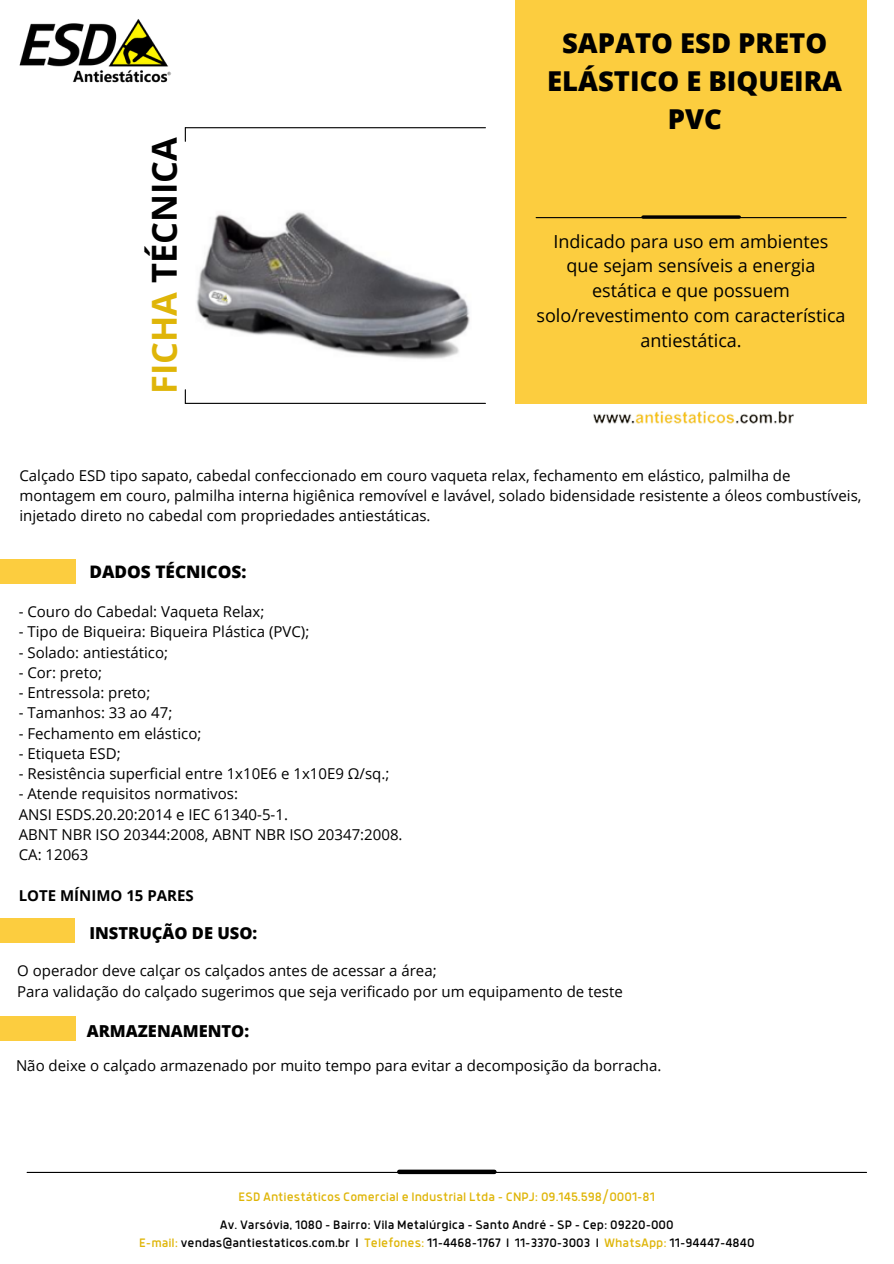
<style>
.page{position:relative;width:894px;height:1264px;background:#fff}
.page>*{position:absolute;margin:0;border:0;box-sizing:border-box;transform-origin:0 0}
.t1{font:700 34.35px "Open Sans";color:#000}
.t2{font:800 27.45px/37.7px "Open Sans";color:#000;text-align:center}
.t3{font:18px/24.8px "Open Sans";color:#000;text-align:center}
.t4{font:800 17.25px "Open Sans";color:#000}
.t5{font:800 16.5px "Open Sans";color:#000}
.t6{font:15px/20.2px "Open Sans";color:#000}
.t7{font:700 15px "Open Sans";color:#000}
.t8{font:13.5px "Anteb";color:#000}
.t9{font:13.5px "Anteb";color:#dfb508}
.s1{color:#dfb508}
</style>
<div class="page">
<div style="left:515px;top:0;width:351px;height:404px;background:#fccd3f"></div>
<hr style="left:536px;top:217px;width:309px;height:1px;background:#000">
<svg style="left:642px;top:215px;width:97px;height:4px"></svg>
<img style="left:19px;top:19px;width:152px;height:64px">
<hr style="left:185px;top:127px;width:300px;height:1px;background:#000">
<svg style="left:185px;top:128px;width:1px;height:13px"></svg>
<hr style="left:185px;top:403px;width:300px;height:1px;background:#000">
<svg style="left:185px;top:390px;width:1px;height:13px"></svg>
<div style="left:0;top:559px;width:76px;height:24px;background:#fccd3f"></div>
<hr style="left:27px;top:1171px;width:839px;height:1px;background:#000">
<div style="left:399px;top:1169px;width:95px;height:5px;background:#000"></div>
<img style="left:593px;top:411px;width:201px;height:13px">
<div style="left:0;top:918px;width:75px;height:24px;background:#fccd3f"></div>
<div style="left:0;top:1016px;width:76px;height:24px;background:#fccd3f"></div>
<img style="left:196px;top:212px;width:274px;height:147px">
<h1 class="t1" style="left:140px;top:394px;width:259px;rotate:-90deg"><span class="s1">FICHA</span> TÉCNICA</h1>
<h6 class="t2" style="left:547px;top:24px;width:296px">SAPATO ESD PRETO<br>ELÁSTICO E BIQUEIRA<br>PVC</h6>
<h4 class="t3" style="left:536px;top:228px;width:310px">Indicado para uso em ambientes que sejam sensíveis a energia estática e que possuem solo/revestimento com característica antiestática.</h4>
<h3 class="t6" style="left:19px;top:464px;width:843px">Calçado ESD tipo sapato, cabedal confeccionado em couro vaqueta relax, fechamento em elástico, palmilha de montagem em couro, palmilha interna higiênica removível e lavável, solado bidensidade resistente a óleos combustíveis, injetado direto no cabedal com propriedades antiestáticas.</h3>
<p class="t4" style="left:89px;top:559px;width:158px">DADOS TÉCNICOS:</p>
<p class="t6" style="left:19px;top:601px;width:247px">- Couro do Cabedal: Vaqueta Relax;</p>
<p class="t6" style="left:19px;top:621px;width:292px">- Tipo de Biqueira: Biqueira Plástica (PVC);</p>
<p class="t6" style="left:19px;top:641px;width:151px">- Solado: antiestático;</p>
<p class="t6" style="left:19px;top:662px;width:85px">- Cor: preto;</p>
<p class="t6" style="left:19px;top:682px;width:133px">- Entressola: preto;</p>
<p class="t6" style="left:19px;top:702px;width:155px">- Tamanhos: 33 ao 47;</p>
<p class="t6" style="left:19px;top:722px;width:184px">- Fechamento em elástico;</p>
<p class="t6" style="left:19px;top:743px;width:103px">- Etiqueta ESD;</p>
<p class="t6" style="left:19px;top:763px;width:372px">- Resistência superficial entre 1x10E6 e 1x10E9 Ω/sq.;</p>
<p class="t6" style="left:19px;top:783px;width:385px">- Atende requisitos normativos:<br>ANSI ESDS.20.20:2014 e IEC 61340-5-1.<br>ABNT NBR ISO 20344:2008, ABNT NBR ISO 20347:2008.<br>CA: 12063</p>
<p class="t7" style="left:19px;top:884px;width:176px">LOTE MÍNIMO 15 PARES</p>
<h3 class="t5" style="left:89px;top:921px;width:169px">INSTRUÇÃO DE USO:</h3>
<h6 class="t6" style="left:17px;top:960px;width:607px">O operador deve calçar os calçados antes de acessar a área;<br>Para validação do calçado sugerimos que seja verificado por um equipamento de teste</h6>
<p class="t5" style="left:87px;top:1019px;width:164px">ARMAZENAMENTO:</p>
<p class="t6" style="left:16px;top:1054px;width:646px">Não deixe o calçado armazenado por muito tempo para evitar a decomposição da borracha.</p>
<h6 class="t9" style="left:238px;top:1191px;width:418px">ESD Antiestáticos Comercial e Industrial Ltda - CNPJ: 09.145.598/0001-81</h6>
<h3 class="t8" style="left:220px;top:1218px;width:455px">Av. Varsóvia, 1080 - Bairro: Vila Metalúrgica - Santo André - SP - Cep: 09220-000</h3>
<h6 class="t8" style="left:139px;top:1236px;width:617px"><span class="s1">E-mail:</span> vendas@antiestaticos.com.br I <span class="s1">Telefones:</span> 11-4468-1767 I 11-3370-3003 I <span class="s1">WhatsApp:</span> 11-94447-4840</h6>
</div>
